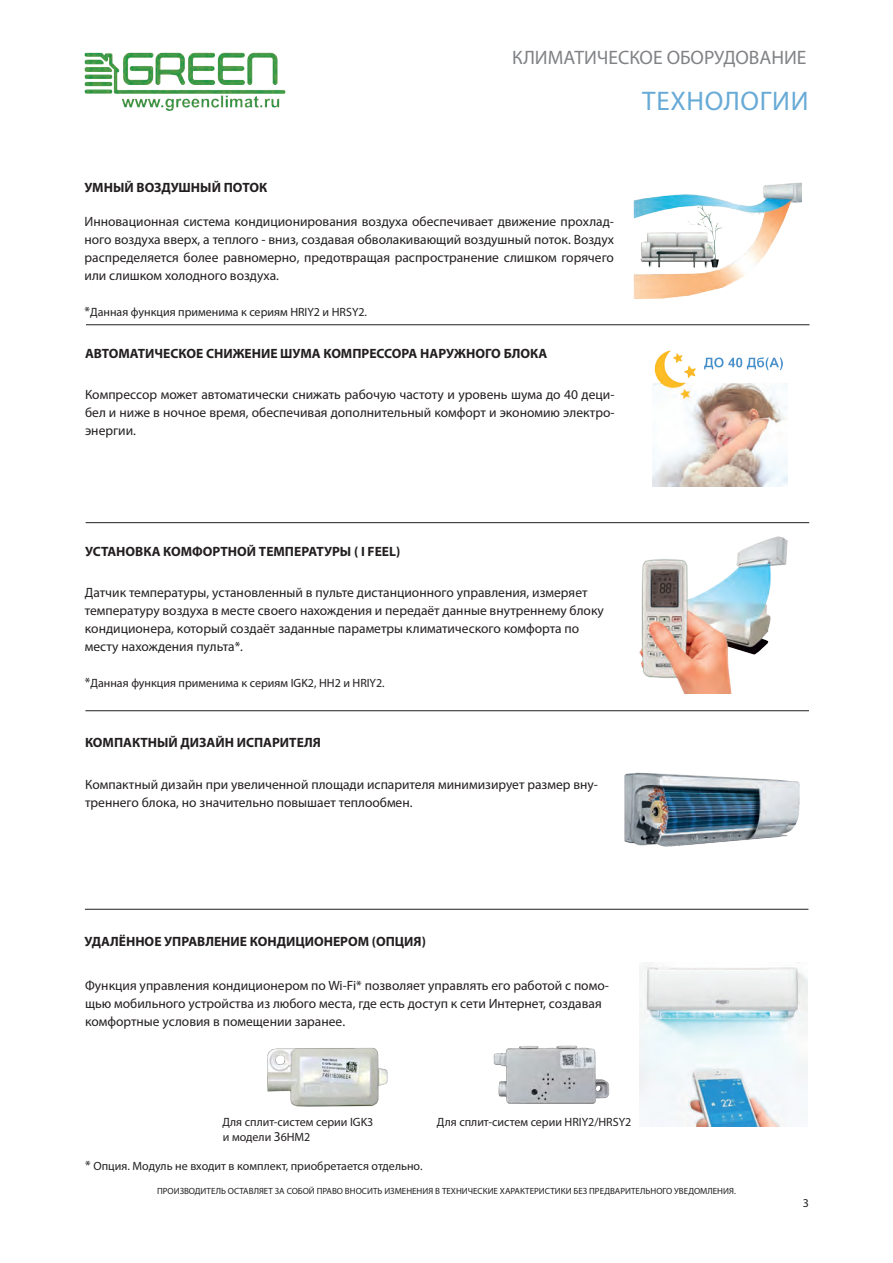
<style>
.page{position:relative;width:893px;height:1263px;background:#fff}
.page>*{position:absolute;margin:0;border:0;box-sizing:border-box;transform-origin:0 0}
.zag1{font:27px "Myriad Pro";letter-spacing:.025em;color:#68aad6}
.t1{font:19.5px "Myriad Pro";color:#808285}
.t2{font:13.5px/18px "Myriad Pro";color:#231f20}
.t3{font:700 13.5px "Myriad Pro";color:#231f20}
.t4{font:12px "Myriad Pro";color:#231f20}
.t5{font:9px "Myriad Pro";color:#231f20}
.s1{font-size:13.5px}
</style>
<div class="page">
<hr style="left:86px;top:324px;width:723px;height:1px;background:#231f20">
<hr style="left:86px;top:522px;width:723px;height:1px;background:#231f20">
<hr style="left:85px;top:710px;width:724px;height:1px;background:#231f20">
<hr style="left:85px;top:909px;width:723px;height:1px;background:#231f20">
<img style="left:633px;top:182px;width:169px;height:117px">
<img style="left:624px;top:772px;width:176px;height:75px">
<img style="left:639px;top:536px;width:149px;height:157px">
<img style="left:639px;top:964px;width:169px;height:162px">
<img style="left:652px;top:350px;width:136px;height:136px">
<img style="left:493px;top:1045px;width:117px;height:59px">
<img style="left:267px;top:1048px;width:120px;height:59px">
<img style="left:84px;top:52px;width:202px;height:59px">
<p class="t3" style="left:84px;top:179px;width:184px">УМНЫЙ ВОЗДУШНЫЙ ПОТОК</p>
<p class="t1" style="left:512px;top:45px;width:296px">КЛИМАТИЧЕСКОЕ ОБОРУДОВАНИЕ</p>
<p class="zag1" style="left:642px;top:84px;width:168px">ТЕХНОЛОГИИ</p>
<p class="t2" style="left:84px;top:213px;width:531px;text-align:justify">Инновационная система кондиционирования воздуха обеспечивает движение прохлад&shy;ного воздуха вверх, а теплого - вниз, создавая обволакивающий воздушный поток. Воздух распределяется более равномерно, предотвращая распространение слишком горячего или слишком холодного воздуха.</p>
<p class="t4" style="left:84px;top:305px;width:284px"><span class="s1">*</span>Данная функция применима к сериям HRIY2 и HRSY2.</p>
<p class="t3" style="left:85px;top:344px;width:464px">АВТОМАТИЧЕСКОЕ СНИЖЕНИЕ ШУМА КОМПРЕССОРА НАРУЖНОГО БЛОКА</p>
<p class="t2" style="left:85px;top:385px;width:531px;text-align:justify">Компрессор может автоматически снижать рабочую частоту и уровень шума до 40 деци&shy;бел и ниже в ночное время, обеспечивая дополнительный комфорт и экономию электро&shy;энергии.</p>
<p class="t3" style="left:85px;top:543px;width:317px">УСТАНОВКА КОМФОРТНОЙ ТЕМПЕРАТУРЫ ( I FEEL)</p>
<p class="t2" style="left:85px;top:583px;width:521px">Датчик температуры, установленный в пульте дистанционного управления, измеряет температуру воздуха в месте своего нахождения и передаёт данные внутреннему блоку кондиционера, который создаёт заданные параметры климатического комфорта по месту нахождения пульта*.</p>
<p class="t4" style="left:85px;top:675px;width:301px"><span class="s1">*</span>Данная функция применима к сериям IGK2, HH2 и HRIY2.</p>
<p class="t3" style="left:85px;top:733px;width:237px">КОМПАКТНЫЙ ДИЗАЙН ИСПАРИТЕЛЯ</p>
<p class="t2" style="left:85px;top:776px;width:514px">Компактный дизайн при увеличенной площади испарителя минимизирует размер вну&shy;треннего блока, но значительно повышает теплообмен.</p>
<p class="t3" style="left:84px;top:932px;width:343px">УДАЛЁННОЕ УПРАВЛЕНИЕ КОНДИЦИОНЕРОМ (ОПЦИЯ)</p>
<p class="t2" style="left:85px;top:976px;width:525px">Функция управления кондиционером по Wi-Fi* позволяет управлять его работой с помо&shy;щью мобильного устройства из любого места, где есть доступ к сети Интернет, создавая комфортные условия в помещении заранее.</p>
<p class="t4" style="left:222px;top:1114px;width:152px">Для сплит-систем серии IGK3</p>
<p class="t4" style="left:437px;top:1114px;width:196px">Для сплит-систем серии HRIY2/HRSY2</p>
<p class="t4" style="left:223px;top:1130px;width:89px">и модели <span class="s1">3</span>6HM2</p>
<p class="t4" style="left:85px;top:1158px;width:339px"><span class="s1">*</span> Опция. Модуль не входит в комплект, приобретается отдельно.</p>
<p class="t5" style="left:157px;top:1185px;width:580px">ПРОИЗВОДИТЕЛЬ ОСТАВЛЯЕТ ЗА СОБОЙ ПРАВО ВНОСИТЬ ИЗМЕНЕНИЯ В ТЕХНИЧЕСКИЕ ХАРАКТЕРИСТИКИ БЕЗ ПРЕДВАРИТЕЛЬНОГО УВЕДОМЛЕНИЯ.</p>
<p class="t4" style="left:803px;top:1195px;width:8px">3</p>
</div>
